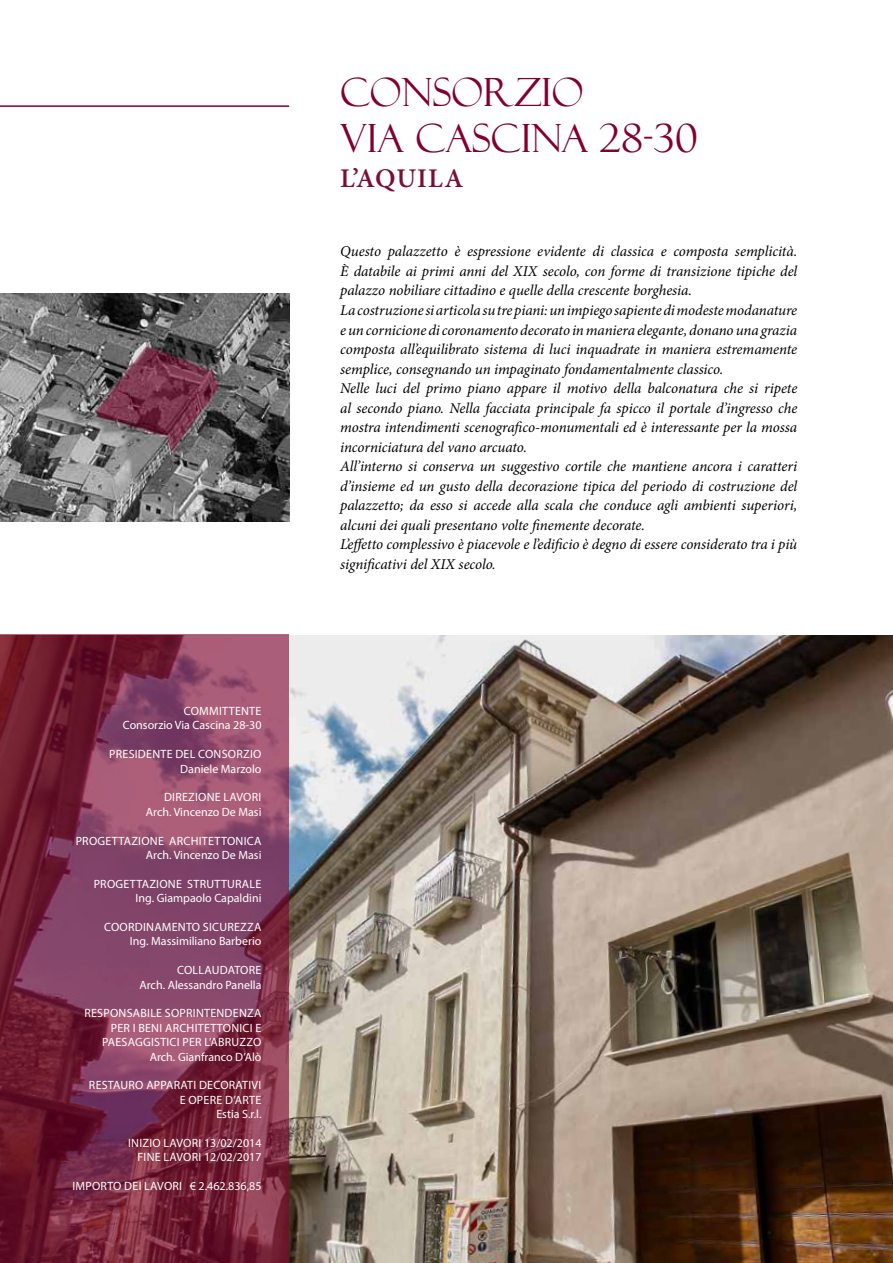
<style>
.page{position:relative;width:893px;height:1263px;background:#fff}
.page>*{position:absolute;margin:0;border:0;box-sizing:border-box;transform-origin:0 0}
.t1{font:39px/46.5px "Felix Titling";color:#81002d}
.t2{font:600 27px "Minion Pro";letter-spacing:.04em;color:#7a0e34}
.t3{font:italic 15px/19.5px "Minion Pro";letter-spacing:-.01em;color:#000}
.t4{font:12px/14.4px "Myriad Pro";letter-spacing:.02em;color:#fff;text-align:right}
.t5{font:12px/14.4px "Myriad Pro";color:#fff;text-align:right}
</style>
<div class="page">
<img style="left:289px;top:636px;width:604px;height:627px">
<svg style="left:0;top:635px;width:289px;height:628px;background:#7f344f"></svg>
<hr style="left:0;top:105px;width:289px;height:2px;background:#81002d">
<img style="left:0;top:293px;width:289px;height:229px">
<p class="t5" style="left:123px;top:704px;width:140px">COMMITTENTE<br>Consorzio Via Cascina 28-30</p>
<p class="t4" style="left:109px;top:747px;width:154px">PRESIDENTE DEL CONSORZIO<br>Daniele Marzolo</p>
<p class="t4" style="left:146px;top:790px;width:117px">DIREZIONE LAVORI<br>Arch. Vincenzo De Masi</p>
<p class="t4" style="left:76px;top:833px;width:187px">PROGETTAZIONE ARCHITETTONICA<br>Arch. Vincenzo De Masi</p>
<p class="t4" style="left:94px;top:876px;width:169px">PROGETTAZIONE STRUTTURALE<br>Ing. Giampaolo Capaldini</p>
<p class="t4" style="left:104px;top:920px;width:159px">COORDINAMENTO SICUREZZA<br>Ing. Massimiliano Barberio</p>
<p class="t5" style="left:140px;top:963px;width:123px">COLLAUDATORE<br>Arch. Alessandro Panella</p>
<p class="t4" style="left:84px;top:1006px;width:179px">RESPONSABILE SOPRINTENDENZA<br>PER I BENI ARCHITETTONICI E<br>PAESAGGISTICI PER L’ABRUZZO<br>Arch. Gianfranco D’Alò</p>
<p class="t4" style="left:89px;top:1078px;width:174px">RESTAURO APPARATI DECORATIVI<br>E OPERE D’ARTE<br>Estia S.r.l.</p>
<p class="t4" style="left:128px;top:1136px;width:135px">INIZIO LAVORI 13/02/2014<br>FINE LAVORI 12/02/2017</p>
<p class="t4" style="left:72px;top:1179px;width:191px">IMPORTO DEI LAVORI € 2.462.836,85</p>
<h1 class="t1" style="left:340px;top:69px;width:359px">CONSORZIO<br>VIA CASCINA 28-30</h1>
<h2 class="t2" style="left:340px;top:160px;width:125px">L’AQUILA</h2>
<p class="t3" style="left:340px;top:242px;width:459px">Questo palazzetto è espressione evidente di classica e composta semplicità.<br>È databile ai primi anni del XIX secolo, con forme di transizione tipiche del palazzo nobiliare cittadino e quelle della crescente borghesia.<br>La costruzione si articola su tre piani: un impiego sapiente di modeste modanature e un cornicione di coronamento decorato in maniera elegante, donano una grazia composta all’equilibrato sistema di luci inquadrate in maniera estremamente semplice, consegnando un impaginato fondamentalmente classico.<br>Nelle luci del primo piano appare il motivo della balconatura che si ripete al secondo piano. Nella facciata principale fa spicco il portale d’ingresso che mostra intendimenti scenografico-monumentali ed è interessante per la mossa incorniciatura del vano arcuato.<br>All’interno si conserva un suggestivo cortile che mantiene ancora i caratteri d’insieme ed un gusto della decorazione tipica del periodo di costruzione del palazzetto; da esso si accede alla scala che conduce agli ambienti superiori, alcuni dei quali presentano volte finemente decorate.<br>L’effetto complessivo è piacevole e l’edificio è degno di essere considerato tra i più significativi del XIX secolo.</p>
</div>
